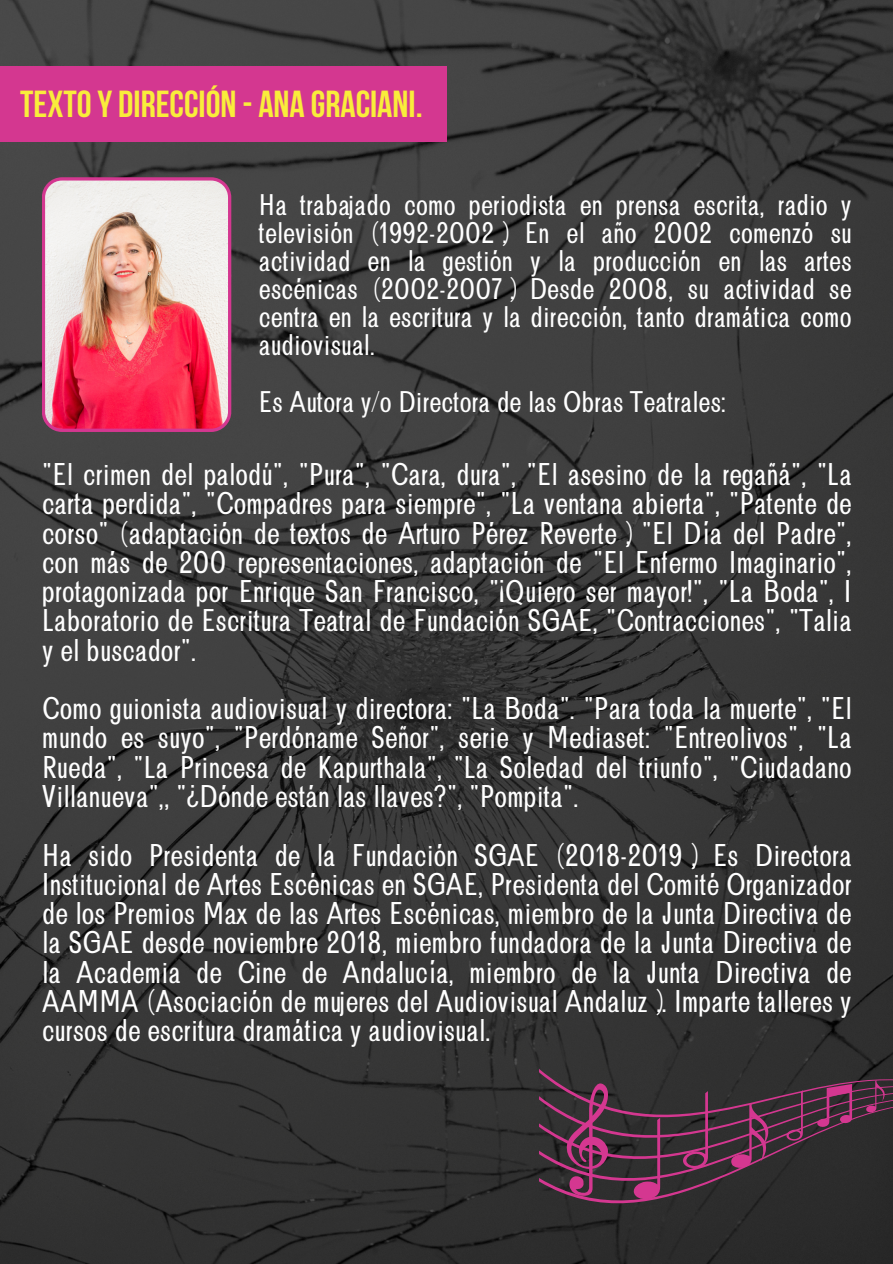
<style>
.page{position:relative;width:893px;height:1264px;background:#fff}
.page>*{position:absolute;margin:0;border:0;box-sizing:border-box;transform-origin:0 0}
.t1{font:700 37.5px "Bebas Neue";color:#f9ed3b}
.t2{font:30px/29.2px "Brendon";color:#fff;text-align:justify}
.t3{font:28.5px/28.2px "Brendon";color:#fff;text-align:justify}
</style>
<div class="page">
<img style="left:0;top:0;width:892px;height:1263px">
<svg style="left:539px;top:1068px;width:353px;height:31px;background:#3c2f36"></svg>
<svg style="left:539px;top:1099px;width:353px;height:7px;background:#46303d"></svg>
<svg style="left:539px;top:1106px;width:353px;height:146px;background:#3e2d37"></svg>
<div style="left:0;top:66px;width:446px;height:75px;background:#d43790"></div>
<img style="left:42px;top:177px;width:189px;height:255px">
<p class="t1" style="left:20px;top:89px;width:404px">TEXTOY DIRECCIÓN - ANA GRACIANI.</p>
<p class="t3" style="left:258px;top:191px;width:594px">Ha trabajado como periodista en prensa escrita, radio y televisión (1992-2002). En el año 2002 comenzó su actividad en la gestión y la producción en las artes escénicas (2002-2007). Desde 2008, su actividad se centra en la escritura y la dirección, tanto dramática como audiovisual.</p>
<p class="t3" style="left:258px;top:388px;width:469px">Es Autora y/o Directora de las Obras Teatrales:</p>
<p class="t2" style="left:42px;top:460px;width:811px">"El crimen del palodú", "Pura", "Cara, dura", "El asesino de la regañá", "La carta perdida", "Compadres para siempre", "La ventana abierta", "Patente de corso" (adaptación de textos de Arturo Pérez Reverte), "El Día del Padre", con más de 200 representaciones, adaptación de "El Enfermo Imaginario", protagonizada por Enrique San Francisco, "¡Quiero ser mayor!", "La Boda", I Laboratorio de Escritura Teatral de Fundación SGAE, "Contracciones", "Talia y el buscador".</p>
<p class="t2" style="left:42px;top:694px;width:811px">Como guionista audiovisual y directora: "La Boda". "Para toda la muerte", "El mundo es suyo", "Perdóname Señor", serie y Mediaset: "Entreolivos", "La Rueda", "La Princesa de Kapurthala", "La Soledad del triunfo", "Ciudadano Villanueva",, "¿Dónde están las llaves?", "Pompita".</p>
<p class="t2" style="left:42px;top:841px;width:811px">Ha sido Presidenta de la Fundación SGAE (2018-2019), Es Directora Institucional de Artes Escénicas en SGAE, Presidenta del Comité Organizador de los Premios Max de las Artes Escénicas, miembro de la Junta Directiva de la SGAE desde noviembre 2018, miembro fundadora de la Junta Directiva de la Academia de Cine de Andalucía, miembro de la Junta Directiva de AAMMA (Asociación de mujeres del Audiovisual Andaluz).. Imparte talleres y cursos de escritura dramática y audiovisual.</p>
</div>
